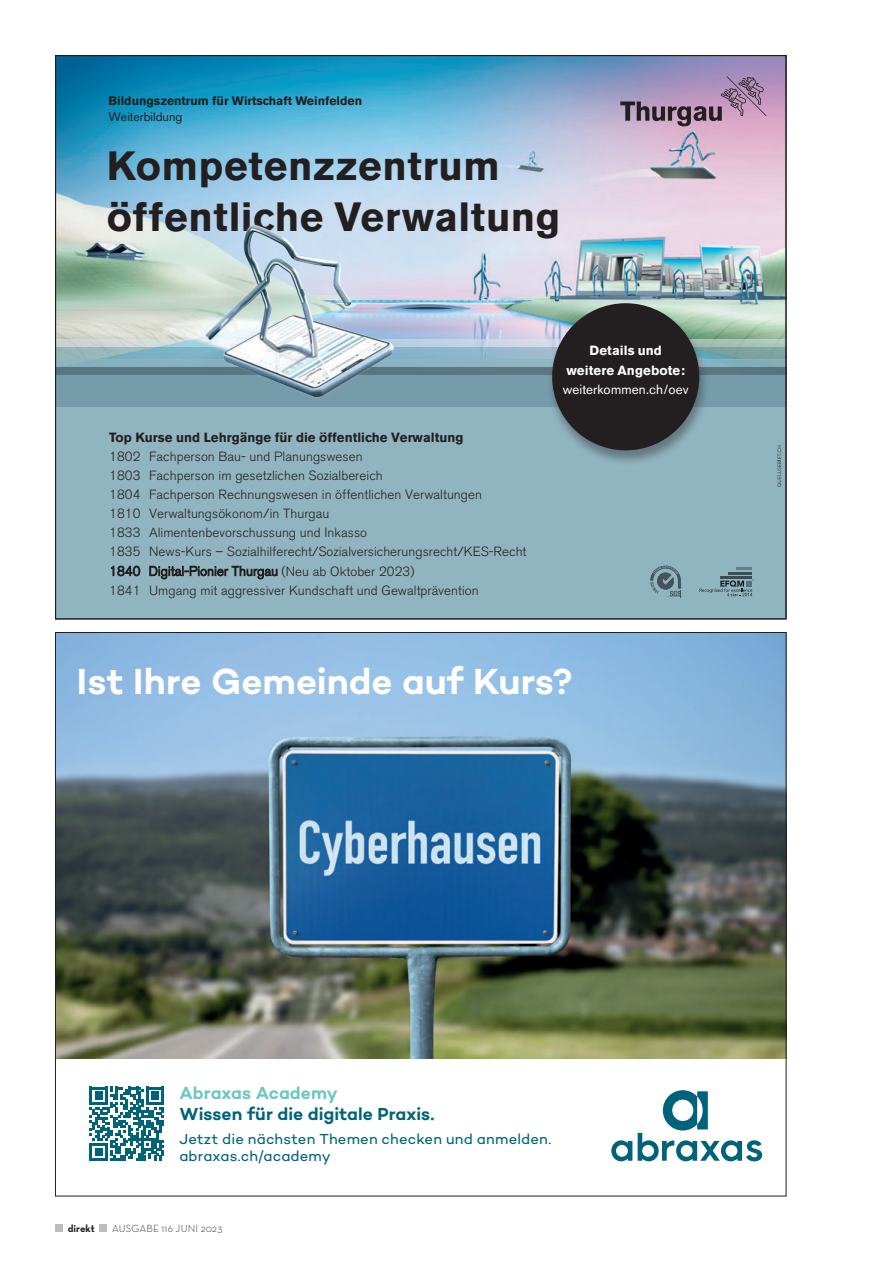
<style>
.page{position:relative;width:893px;height:1263px;background:#fff}
.page>*{position:absolute;margin:0;border:0;box-sizing:border-box;transform-origin:0 0}
.t1{font:700 40.5px/51.6px "Akzidenz Grotesk BE";letter-spacing:.015em;color:#231f20}
.t2{font:600 36.9px "Campton";color:#fff}
.t3{font:600 17.7px "Campton";color:#00637a}
.t4{font:600 17.7px "Campton";color:#6bc8be}
.t5{font:14.85px/17px "Campton";letter-spacing:.01em;color:#00637a}
.t6{font:300 13.2px/19.2px "Akzidenz Grotesk BE";letter-spacing:.005em;color:#231f20}
.t7{font:700 13.2px "Akzidenz Grotesk BE";color:#231f20}
.t8{font:700 13.2px/19.2px "Akzidenz Grotesk BE";letter-spacing:.01em;color:#fff;text-align:center}
.t9{font:13.2px "Akzidenz Grotesk BE";letter-spacing:.015em;color:#fff}
.t10{font:700 12.3px "Akzidenz Grotesk BE";color:#231f20}
.t11{font:12.3px "Akzidenz Grotesk BE";color:#231f20}
.t12{font:300 10.5px "Neutra Text";letter-spacing:.015em;color:#231f20}
.t13{font:700 10.5px "Neutra Text";color:#231f20}
</style>
<div class="page">
<div style="left:55px;top:1224px;width:8px;height:8px;background:#bcbdc0"></div>
<div style="left:100px;top:1224px;width:7px;height:8px;background:#bcbdc0"></div>
<img style="left:57px;top:57px;width:727px;height:283px">
<svg style="left:620px;top:76px;width:146px;height:50px;background:#9f85a6"></svg>
<div style="left:55px;top:375px;width:731px;height:244px;background:#91b4c1"></div>
<svg style="left:57px;top:340px;width:727px;height:7px;background:#c0d0d5"></svg>
<div style="left:55px;top:375px;width:731px;height:31px;background:#769cab"></div>
<svg style="left:57px;top:359px;width:727px;height:8px;background:#8ab2c0"></svg>
<svg style="left:57px;top:347px;width:727px;height:12px;background:#8bb1bd"></svg>
<div style="left:55px;top:367px;width:731px;height:8px;background:#5b7683"></div>
<svg style="left:650px;top:566px;width:33px;height:32px"></svg>
<hr style="left:720px;top:576px;width:32px;height:3px;background:#6c6d70">
<hr style="left:728px;top:572px;width:24px;height:3px;background:#6c6d70">
<hr style="left:736px;top:567px;width:16px;height:3px;background:#b2b3b7">
<svg style="left:699px;top:579px;width:55px;height:17px"></svg>
<svg style="left:777px;top:445px;width:4px;height:42px"></svg>
<img style="left:146px;top:199px;width:257px;height:208px">
<div style="left:546px;top:303px;width:164px;height:164px;background:#231f20;opacity:.4"></div>
<div style="left:552px;top:303px;width:147px;height:147px;background:#231f20;border-radius:50%"></div>
<img style="left:57px;top:634px;width:727px;height:425px">
<svg style="left:611px;top:1140px;width:21px;height:21px"></svg>
<svg style="left:638px;top:1090px;width:124px;height:72px"></svg>
<svg style="left:90px;top:1087px;width:74px;height:74px"></svg>
<p class="t10" style="left:108px;top:94px;width:255px">Bildungszentrum für Wirtschaft Weinfelden</p>
<p class="t11" style="left:108px;top:109px;width:75px">Weiterbildung</p>
<h1 class="t1" style="left:107px;top:140px;width:455px">Kompetenzzentrum öffentliche Verwaltung</h1>
<p class="t7" style="left:109px;top:429px;width:356px">Top Kurse und Lehrgänge für die öffentliche Verwaltung</p>
<p class="t6" style="left:109px;top:447px;width:419px">1802 Fachperson Bau- und Planungswesen<br>1803 Fachperson im gesetzlichen Sozialbereich<br>1804 Fachperson Rechnungswesen in öffentlichen Verwaltungen<br>1810 Verwaltungsökonom/in Thurgau<br>1833 Alimentenbevorschussung und Inkasso<br>1835 News-Kurs – Sozialhilferecht/Sozialversicherungsrecht/KES-Recht 1840 Digital-Pionier Thurgau (Neu ab Oktober 2023)<br>1841 Umgang mit aggressiver Kundschaft und Gewaltprävention</p>
<p class="t8" style="left:566px;top:341px;width:120px">Details und weitere Angebote:</p>
<p class="t9" style="left:563px;top:381px;width:127px">weiterkommen.ch/oev</p>
<h2 class="t2" style="left:77px;top:658px;width:497px">Ist Ihre Gemeinde auf Kurs?</h2>
<h3 class="t4" style="left:179px;top:1081px;width:160px">Abraxas Academy</h3>
<h3 class="t3" style="left:179px;top:1102px;width:257px">Wissen für die digitale Praxis.</h3>
<p class="t5" style="left:179px;top:1130px;width:373px">Jetzt die nächsten Themen checken und anmelden. abraxas.ch/academy</p>
<p class="t13" style="left:68px;top:1222px;width:29px">direkt</p>
<p class="t12" style="left:112px;top:1222px;width:112px">AUSGABE 116 JUNI 2023</p>
</div>
